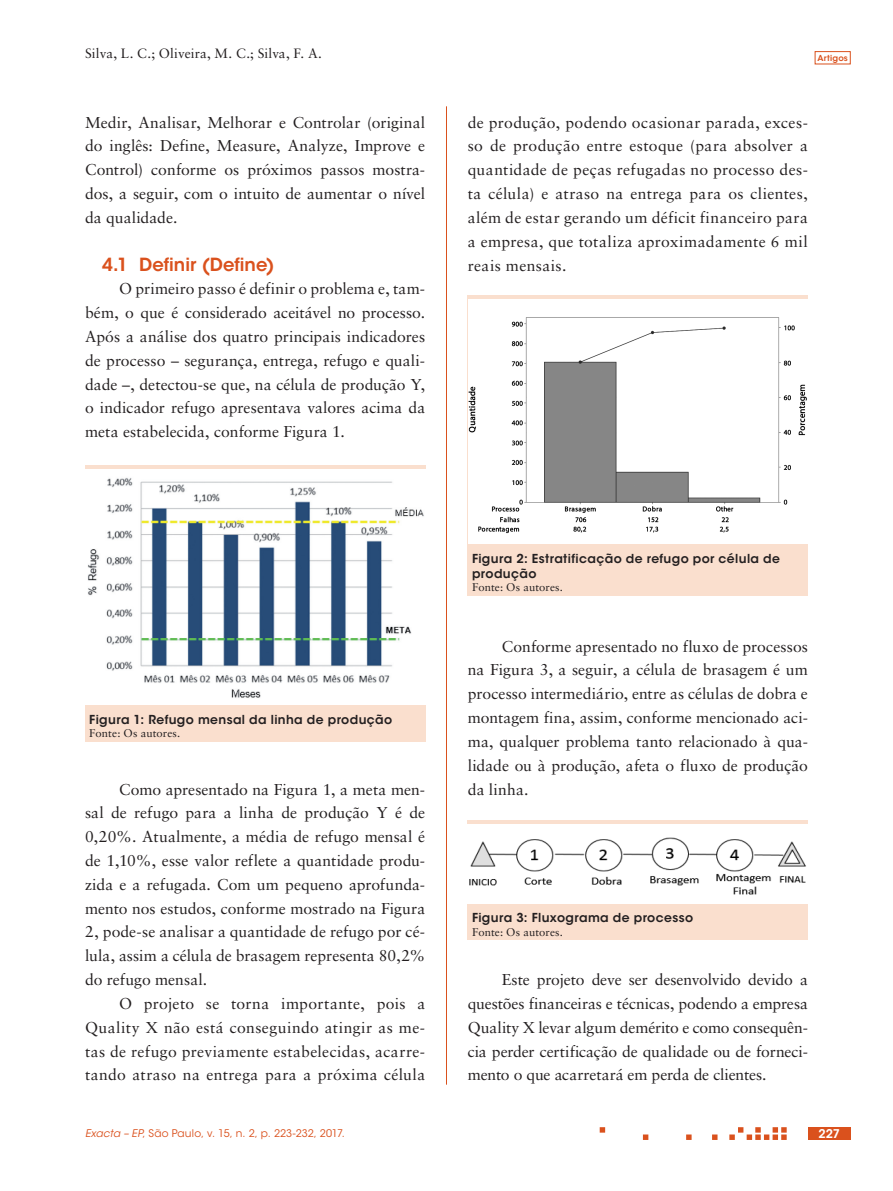
<style>
.page{position:relative;width:893px;height:1191px;background:#fff}
.page>*{position:absolute;margin:0;border:0;box-sizing:border-box;transform-origin:0 0}
.ex_Subtitulo_2{font:600 18px "ITC Avant Garde Std";color:#da511d}
.ex_Normal{font:15.75px/23.9px "Sabon LT Std";letter-spacing:.005em;color:#231f20;text-align:justify}
.t1{font:13.5px "Sabon LT Std";letter-spacing:.005em;color:#231f20}
.ex_Tabela_-_titulo{font:600 12.3px/14.7px "ITC Avant Garde Std";letter-spacing:.03em;color:#231f20}
.t2{font:600 12px "ITC Avant Garde Std";color:#fff}
.ex_Tabela_-_nota{font:11.25px "Sabon LT Std";letter-spacing:.01em;color:#231f20}
.t3{font:10.5px "ITC Avant Garde Std";letter-spacing:.01em;color:#da511d}
.t4{font:600 8.25px "ITC Avant Garde Std";letter-spacing:.025em;color:#da511d}
.s1{font-style:italic}
</style>
<div class="page">
<hr style="left:446px;top:106px;width:1px;height:978px;background:#da511d">
<svg style="left:600px;top:1127px;width:187px;height:13px"></svg>
<div style="left:815px;top:51px;width:35px;height:13px;border:1px solid #da511d"></div>
<div style="left:808px;top:1127px;width:42px;height:13px;background:#da511d"></div>
<div style="left:85px;top:465px;width:340px;height:276px;background:#fadfce"></div>
<img style="left:85px;top:469px;width:340px;height:235px">
<div style="left:468px;top:295px;width:340px;height:300px;background:#fadfce"></div>
<div style="left:468px;top:299px;width:340px;height:245px;background:#fff"></div>
<img style="left:468px;top:317px;width:339px;height:217px">
<div style="left:468px;top:820px;width:340px;height:120px;background:#fadfce"></div>
<div style="left:468px;top:824px;width:340px;height:79px;background:#fff"></div>
<img style="left:469px;top:837px;width:337px;height:58px">
<p class="t1" style="left:85px;top:45px;width:238px">Silva, L. C.; Oliveira, M. C.; Silva, F. A.</p>
<p class="ex_Normal" style="left:85px;top:110px;width:342px">Medir, Analisar, Melhorar e Controlar (original do inglês: Define, Measure, Analyze, Improve e Control) conforme os próximos passos mostra&shy;dos, a seguir, com o intuito de aumentar o nível da qualidade.</p>
<p class="ex_Subtitulo_2" style="left:102px;top:252px;width:174px">4.1 Definir (Define)</p>
<p class="ex_Normal" style="left:85px;top:277px;width:342px;text-indent:34px">O primeiro passo é definir o problema e, tam&shy;bém, o que é considerado aceitável no processo.<br>Após a análise dos quatro principais indicadores de processo – segurança, entrega, refugo e quali&shy;dade –, detectou-se que, na célula de produção Y, o indicador refugo apresentava valores acima da meta estabelecida, conforme Figura 1.</p>
<p class="t4" style="left:817px;top:53px;width:32px">Artigos</p>
<p class="ex_Normal" style="left:468px;top:110px;width:342px">de produção, podendo ocasionar parada, exces&shy;so de produção entre estoque (para absolver a quantidade de peças refugadas no processo des&shy;ta célula) e atraso na entrega para os clientes, além de estar gerando um déficit financeiro para a empresa, que totaliza aproximadamente 6 mil reais mensais.</p>
<p class="ex_Tabela_-_titulo" style="left:89px;top:712px;width:304px">Figura 1: Refugo mensal da linha de produção</p>
<p class="ex_Tabela_-_nota" style="left:89px;top:726px;width:93px">Fonte: Os autores.</p>
<p class="ex_Normal" style="left:85px;top:777px;width:342px;text-indent:34px">Como apresentado na Figura 1, a meta men&shy;sal de refugo para a linha de produção Y é de 0,20%. Atualmente, a média de refugo mensal é de 1,10%, esse valor reflete a quantidade produ&shy;zida e a refugada. Com um pequeno aprofunda&shy;mento nos estudos, conforme mostrado na Figura 2, pode-se analisar a quantidade de refugo por cé&shy;lula, assim a célula de brasagem representa 80,2% do refugo mensal.</p>
<p class="ex_Normal" style="left:85px;top:991px;width:342px;text-indent:34px">O projeto se torna importante, pois a Quality X não está conseguindo atingir as me&shy;tas de refugo previamente estabelecidas, acarre&shy;tando atraso na entrega para a próxima célula</p>
<p class="ex_Tabela_-_titulo" style="left:472px;top:551px;width:309px">Figura 2: Estratificação de refugo por célula de produção</p>
<p class="ex_Tabela_-_nota" style="left:472px;top:580px;width:93px">Fonte: Os autores.</p>
<p class="ex_Normal" style="left:468px;top:634px;width:342px;text-indent:34px">Conforme apresentado no fluxo de processos na Figura 3, a seguir, a célula de brasagem é um processo intermediário, entre as células de dobra e montagem fina, assim, conforme mencionado aci&shy;ma, qualquer problema tanto relacionado à qua&shy;lidade ou à produção, afeta o fluxo de produção da linha.</p>
<p class="ex_Tabela_-_titulo" style="left:472px;top:910px;width:223px">Figura 3: Fluxograma de processo</p>
<p class="ex_Tabela_-_nota" style="left:472px;top:925px;width:93px">Fonte: Os autores.</p>
<p class="ex_Normal" style="left:468px;top:967px;width:342px;text-indent:34px">Este projeto deve ser desenvolvido devido a questões financeiras e técnicas, podendo a empresa Quality X levar algum demérito e como consequên&shy;cia perder certificação de qualidade ou de forneci&shy;mento o que acarretará em perda de clientes.</p>
<p class="t3" style="left:85px;top:1127px;width:261px"><span class="s1">Exacta – EP</span>, São Paulo, v. 15, n. 2, p. 223-232, 2017.</p>
<p class="t2" style="left:818px;top:1126px;width:23px">227</p>
</div>
